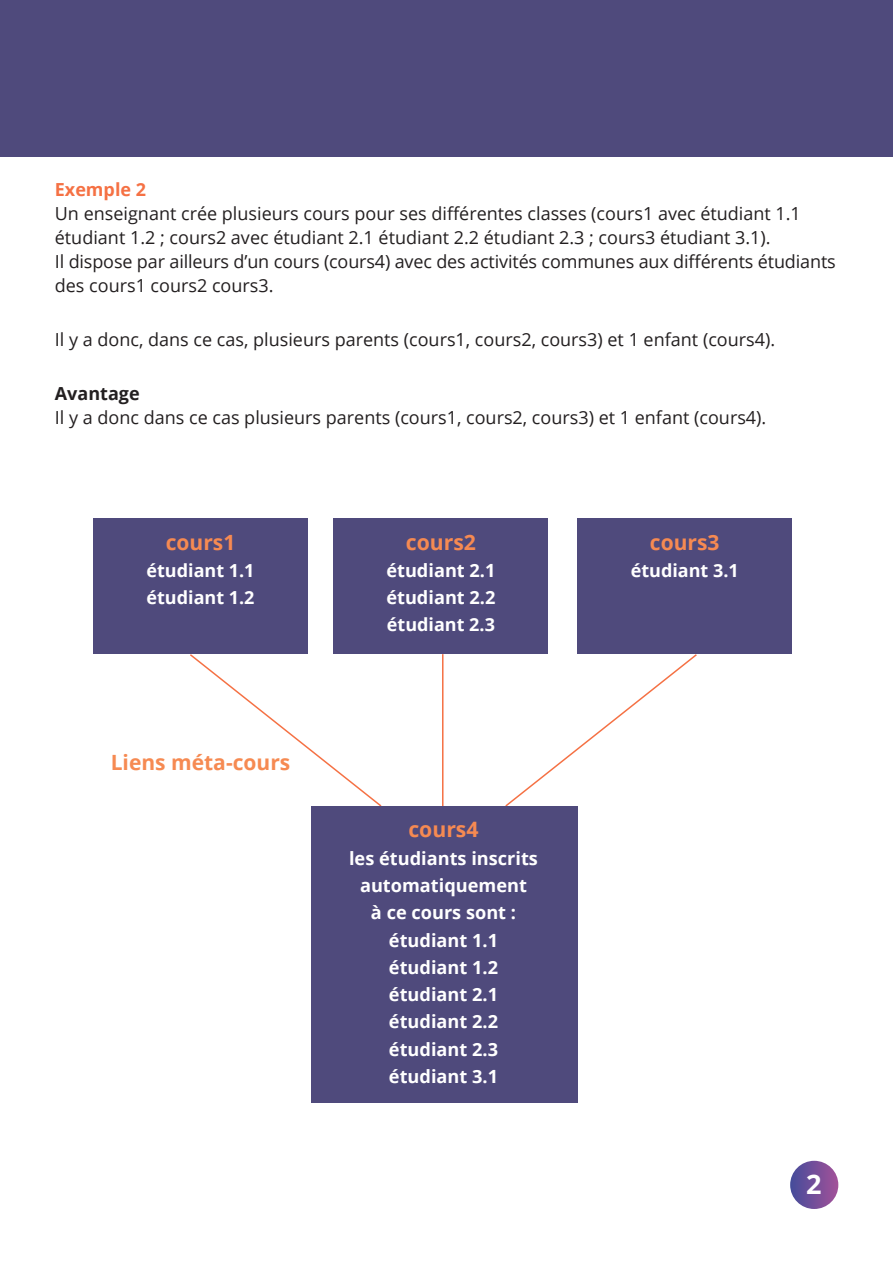
<style>
.page{position:relative;width:893px;height:1263px;background:#fff}
.page>*{position:absolute;margin:0;border:0;box-sizing:border-box;transform-origin:0 0}
.t1{font:700 27px "Open Sans";color:#fff}
.t2{font:700 21.15px "Open Sans";color:#f68a52}
.t3{font:700 21px "Open Sans";color:#f68a52}
.t4{font:700 18.15px "Open Sans";color:#fff}
.t5{font:18px/24px "Open Sans";color:#231f20}
.t6{font:700 18px "Open Sans";color:#fff}
.t7{font:700 18px "Open Sans";color:#f57144}
.t8{font:700 18px "Open Sans";color:#231f20}
</style>
<div class="page">
<hr style="left:0;top:0;width:1px;height:156px;background:#4f4a7c">
<div style="left:1px;top:0;width:892px;height:156px;background:#4f4a7c"></div>
<div style="left:790px;top:1161px;width:48px;height:48px;background:linear-gradient(to right,#484f9c,#9f5098);border-radius:24px"></div>
<div style="left:93px;top:519px;width:215px;height:135px;background:#4f4a7c"></div>
<div style="left:333px;top:519px;width:215px;height:135px;background:#4f4a7c"></div>
<div style="left:577px;top:519px;width:215px;height:135px;background:#4f4a7c"></div>
<svg style="left:505px;top:654px;width:192px;height:154px"></svg>
<hr style="left:442px;top:654px;width:1px;height:152px;background:#f57144">
<svg style="left:190px;top:654px;width:192px;height:152px"></svg>
<div style="left:311px;top:806px;width:266px;height:297px;background:#4f4a7c"></div>
<p class="t7" style="left:55px;top:176px;width:93px">Exemple 2</p>
<p class="t5" style="left:55px;top:201px;width:748px">Un enseignant crée plusieurs cours pour ses différentes classes (cours1 avec étudiant 1.1</p>
<p class="t5" style="left:55px;top:225px;width:717px">étudiant 1.2 ; cours2 avec étudiant 2.1 étudiant 2.2 étudiant 2.3 ; cours3 étudiant 3.1).</p>
<p class="t5" style="left:55px;top:249px;width:782px">Il dispose par ailleurs d’un cours (cours4) avec des activités communes aux différents étudiants des cours1 cours2 cours3.</p>
<p class="t5" style="left:55px;top:327px;width:722px">Il y a donc, dans ce cas, plusieurs parents (cours1, cours2, cours3) et 1 enfant (cours4).</p>
<p class="t8" style="left:55px;top:380px;width:86px">Avantage</p>
<p class="t5" style="left:55px;top:405px;width:713px">Il y a donc dans ce cas plusieurs parents (cours1, cours2, cours3) et 1 enfant (cours4).</p>
<p class="t3" style="left:166px;top:528px;width:71px">cours1</p>
<p class="t6" style="left:147px;top:558px;width:110px">étudiant 1.1</p>
<p class="t6" style="left:147px;top:585px;width:110px">étudiant 1.2</p>
<p class="t3" style="left:111px;top:748px;width:181px">Liens méta-cours</p>
<p class="t2" style="left:406px;top:527px;width:72px">cours2</p>
<p class="t4" style="left:386px;top:557px;width:111px">étudiant 2.1</p>
<p class="t4" style="left:386px;top:585px;width:111px">étudiant 2.2</p>
<p class="t6" style="left:387px;top:612px;width:110px">étudiant 2.3</p>
<p class="t2" style="left:408px;top:815px;width:72px">cours4</p>
<p class="t4" style="left:349px;top:845px;width:190px">les étudiants inscrits</p>
<p class="t4" style="left:360px;top:872px;width:168px">automatiquement</p>
<p class="t4" style="left:371px;top:900px;width:147px">à ce cours sont :</p>
<p class="t4" style="left:389px;top:927px;width:111px">étudiant 1.1</p>
<p class="t4" style="left:389px;top:954px;width:111px">étudiant 1.2</p>
<p class="t4" style="left:389px;top:982px;width:111px">étudiant 2.1</p>
<p class="t4" style="left:389px;top:1009px;width:111px">étudiant 2.2</p>
<p class="t4" style="left:389px;top:1036px;width:111px">étudiant 2.3</p>
<p class="t4" style="left:389px;top:1063px;width:111px">étudiant 3.1</p>
<p class="t3" style="left:650px;top:528px;width:71px">cours3</p>
<p class="t6" style="left:631px;top:558px;width:110px">étudiant 3.1</p>
<p class="t1" style="left:806px;top:1164px;width:17px">2</p>
</div>
